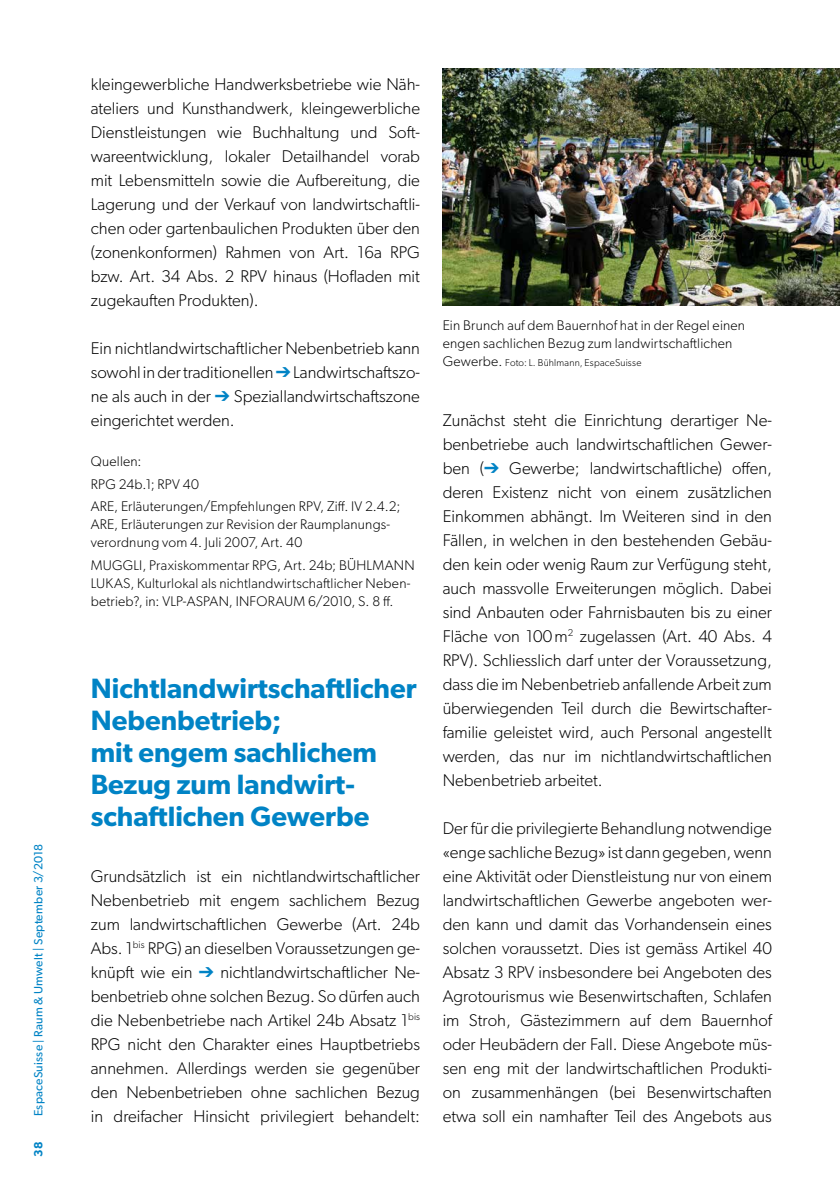
<style>
.page{position:relative;width:840px;height:1191px;background:#fff}
.page>*{position:absolute;margin:0;border:0;box-sizing:border-box;transform-origin:0 0}
.Kapiteltitel{font:600 28px/32px "Gibson";color:#0083c5}
.Lauftext_Blocksatz{font:300 17px/24px "Gibson";color:#000;text-align:justify}
.Quelle{font:300 14px/18px "Gibson";letter-spacing:.015em;color:#000}
.Bildlegende_linksbü{font:300 14px/18px "Gibson";letter-spacing:.015em;color:#000}
.t1{font:12px "Gibson";letter-spacing:.02em;color:#0083c5}
.t2{font:600 12px "Gibson";color:#0083c5}
.Bildlegende_linksbü-2{font:300 10px "Gibson";letter-spacing:.02em;color:#000}
.s1{color:#0083c5}
.s2{font-size:14px}
</style>
<div class="page">
<img style="left:442px;top:68px;width:397px;height:238px">
<p class="t1" style="left:31px;top:1116px;width:273px;rotate:-90deg">EspaceSuisse | Raum &amp; Umwelt | September 3/2018</p>
<p class="t2" style="left:31px;top:1157px;width:17px;rotate:-90deg">38</p>
<p class="Lauftext_Blocksatz" style="left:91px;top:72px;width:330px">kleingewerbliche Handwerksbetriebe wie Näh&shy;ateliers und Kunsthandwerk, kleingewerbliche Dienstleistungen wie Buchhaltung und Soft&shy;wareentwicklung, lokaler Detailhandel vorab mit Lebensmitteln sowie die Aufbereitung, die Lagerung und der Verkauf von landwirtschaftli&shy;chen oder gartenbaulichen Produkten über den (zonenkonformen) Rahmen von Art. 16a RPG bzw. Art. 34 Abs. 2 RPV hinaus (Hofladen mit zugekauften Produkten).</p>
<p class="Lauftext_Blocksatz" style="left:91px;top:336px;width:330px">Ein nichtlandwirtschaftlicher Nebenbetrieb kann sowohl in der traditionellen <span class="s1">➔</span> Landwirtschaftszo&shy;ne als auch in der <span class="s1">➔</span> Speziallandwirtschaftszone eingerichtet werden.</p>
<p class="Quelle" style="left:91px;top:452px;width:52px">Quellen:</p>
<p class="Quelle" style="left:91px;top:475px;width:109px">RPG 24b.1; RPV 40</p>
<p class="Quelle" style="left:91px;top:497px;width:311px">ARE, Erläuterungen/Empfehlungen RPV, Ziff. IV 2.4.2;<br>ARE, Erläuterungen zur Revision der Raumplanungs&shy;verordnung vom 4. Juli 2007, Art. 40</p>
<p class="Quelle" style="left:91px;top:556px;width:325px">MUGGLI, Praxiskommentar RPG, Art. 24b; BÜHLMANN<br>LUKAS, Kulturlokal als nichtlandwirtschaftlicher Neben&shy;betrieb?, in: VLP-ASPAN, INFORAUM 6/2010, S. 8 ff.</p>
<p class="Kapiteltitel" style="left:91px;top:671px;width:327px">Nichtlandwirtschaftlicher<br>Nebenbetrieb;<br>mit engem sachlichem<br>Bezug zum landwirt&shy;schaftlichen Gewerbe</p>
<p class="Lauftext_Blocksatz" style="left:91px;top:864px;width:330px">Grundsätzlich ist ein nichtlandwirtschaftlicher Nebenbetrieb mit engem sachlichem Bezug zum landwirtschaftlichen Gewerbe (Art. 24b Abs. 1<sup>bis</sup> RPG) an dieselben Voraussetzungen ge&shy;knüpft wie ein <span class="s1">➔</span> nichtlandwirtschaftlicher Ne&shy;benbetrieb ohne solchen Bezug. So dürfen auch die Nebenbetriebe nach Artikel 24b Absatz 1<sup>bis </sup>RPG nicht den Charakter eines Hauptbetriebs annehmen. Allerdings werden sie gegenüber den Nebenbetrieben ohne sachlichen Bezug in dreifacher Hinsicht privilegiert behandelt:</p>
<p class="Bildlegende_linksbü" style="left:442px;top:316px;width:304px">Ein Brunch auf dem Bauernhof hat in der Regel einen engen sachlichen Bezug zum landwirtschaftlichen</p>
<p class="Bildlegende_linksbü-2" style="left:442px;top:356px;width:200px"><span class="s2">Gewerbe.</span> Foto: L. Bühlmann, EspaceSuisse</p>
<p class="Lauftext_Blocksatz" style="left:442px;top:408px;width:330px">Zunächst steht die Einrichtung derartiger Ne&shy;benbetriebe auch landwirtschaftlichen Gewer&shy;ben (<span class="s1">➔</span> Gewerbe; landwirtschaftliche) offen, deren Existenz nicht von einem zusätzlichen Einkommen abhängt. Im Weiteren sind in den Fällen, in welchen in den bestehenden Gebäu&shy;den kein oder wenig Raum zur Verfügung steht, auch massvolle Erweiterungen möglich. Dabei sind Anbauten oder Fahrnisbauten bis zu einer Fläche von 100m<sup>2</sup> zugelassen (Art. 40 Abs. 4<br>RPV). Schliesslich darf unter der Voraussetzung, dass die im Nebenbetrieb anfallende Arbeit zum überwiegenden Teil durch die Bewirtschafter&shy;familie geleistet wird, auch Personal angestellt werden, das nur im nichtlandwirtschaftlichen Nebenbetrieb arbeitet.</p>
<p class="Lauftext_Blocksatz" style="left:442px;top:816px;width:330px">Der für die privilegierte Behandlung notwendige «enge sachliche Bezug» ist dann gegeben, wenn eine Aktivität oder Dienstleistung nur von einem landwirtschaftlichen Gewerbe angeboten wer&shy;den kann und damit das Vorhandensein eines solchen voraussetzt. Dies ist gemäss Artikel 40<br>Absatz 3 RPV insbesondere bei Angeboten des Agrotourismus wie Besenwirtschaften, Schlafen im Stroh, Gästezimmern auf dem Bauernhof oder Heubädern der Fall. Diese Angebote müs&shy;sen eng mit der landwirtschaftlichen Produkti&shy;on zusammenhängen (bei Besenwirtschaften etwa soll ein namhafter Teil des Angebots aus</p>
</div>
